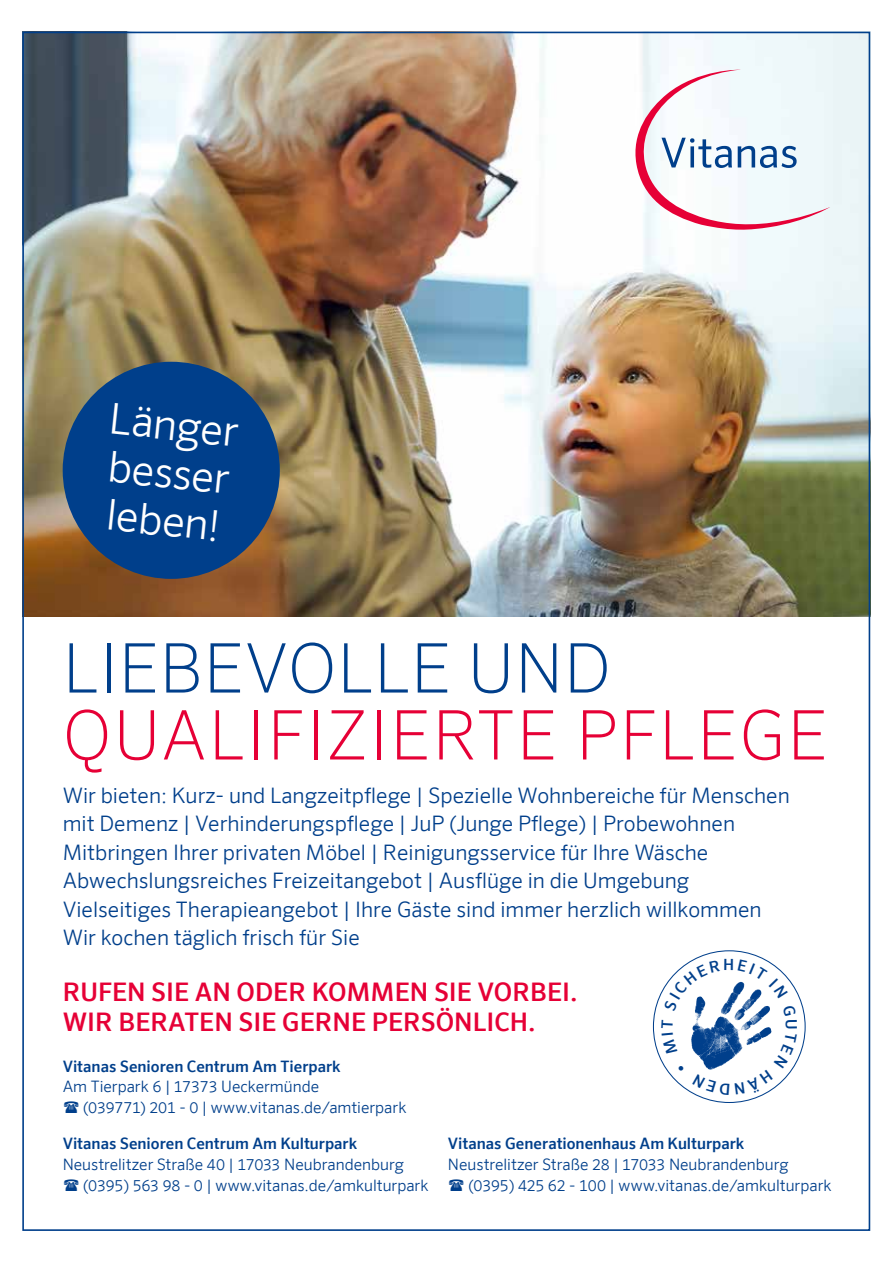
<style>
.page{position:relative;width:893px;height:1263px;background:#fff}
.page>*{position:absolute;margin:0;border:0;box-sizing:border-box;transform-origin:0 0}
.t1{font:200 68.4px "Sero Offc Pro";letter-spacing:.03em;color:#e60036}
.t2{font:200 68.4px "Sero Offc Pro";letter-spacing:.01em;color:#003f8b}
.t3{font:300 42.6px/48px "Sero Offc Pro";color:#fff;text-align:justify}
.t4{font:500 25.65px/29.8px "Sero Offc Pro";color:#e60036}
.t5{font:300 21.3px/28.5px "Sero Offc Pro";color:#003f8b}
.t6{font:300 15.75px/20.5px "Sero Offc Pro";color:#003f8b}
.t7{font:500 15.75px "Sero Offc Pro";color:#003f8b}
.t8{font:500 15.45px "Sero Offc Pro";color:#003f8b}
</style>
<div class="page">
<img style="left:25px;top:35px;width:842px;height:581px">
<div style="left:63px;top:362px;width:217px;height:217px;background:#003f8b;border-radius:50%"></div>
<svg style="left:635px;top:70px;width:195px;height:159px"></svg>
<svg style="left:661px;top:959px;width:136px;height:136px"></svg>
<h2 class="t3" style="left:112px;top:394px;width:131px;rotate:6deg">Länger besser leben!</h2>
<h1 class="t2" style="left:63px;top:628px;width:550px">LIEBEVOLLE UND</h1>
<h1 class="t1" style="left:63px;top:695px;width:766px">QUALIFIZIERTE PFLEGE</h1>
<p class="t5" style="left:63px;top:781px;width:729px">Wir bieten: Kurz- und Langzeitpflege | Spezielle Wohnbereiche für Menschen mit Demenz | Verhinderungspflege | JuP (Junge Pflege) | Probewohnen Mitbringen Ihrer privaten Möbel | Reinigungsservice für Ihre Wäsche Abwechslungsreiches Freizeitangebot | Ausflüge in die Umgebung Vielseitiges Therapieangebot | Ihre Gäste sind immer herzlich willkommen Wir kochen täglich frisch für Sie</p>
<p class="t4" style="left:63px;top:977px;width:516px">RUFEN SIE AN ODER KOMMEN SIE VORBEI.<br>WIR BERATEN SIE GERNE PERSÖNLICH.</p>
<p class="t8" style="left:723px;top:955px;width:13px">H</p>
<p class="t7" style="left:63px;top:1056px;width:280px">Vitanas Senioren Centrum Am Tierpark</p>
<p class="t6" style="left:83px;top:1076px;width:325px;text-indent:-21px">Am Tierpark 6 | 17373 Ueckermünde<br>(039771) 201 - 0 | www.vitanas.de/amtierpark</p>
<p class="t7" style="left:63px;top:1134px;width:296px">Vitanas Senioren Centrum Am Kulturpark</p>
<p class="t6" style="left:83px;top:1154px;width:347px;text-indent:-21px">Neustrelitzer Straße 40 | 17033 Neubrandenburg (0395) 563 98 - 0 | www.vitanas.de/amkulturpark</p>
<p class="t7" style="left:448px;top:1134px;width:298px">Vitanas Generationenhaus Am Kulturpark</p>
<p class="t6" style="left:469px;top:1154px;width:365px;text-indent:-21px">Neustrelitzer Straße 28 | 17033 Neubrandenburg (0395) 425 62 - 100 | www.vitanas.de/amkulturpark</p>
</div>
